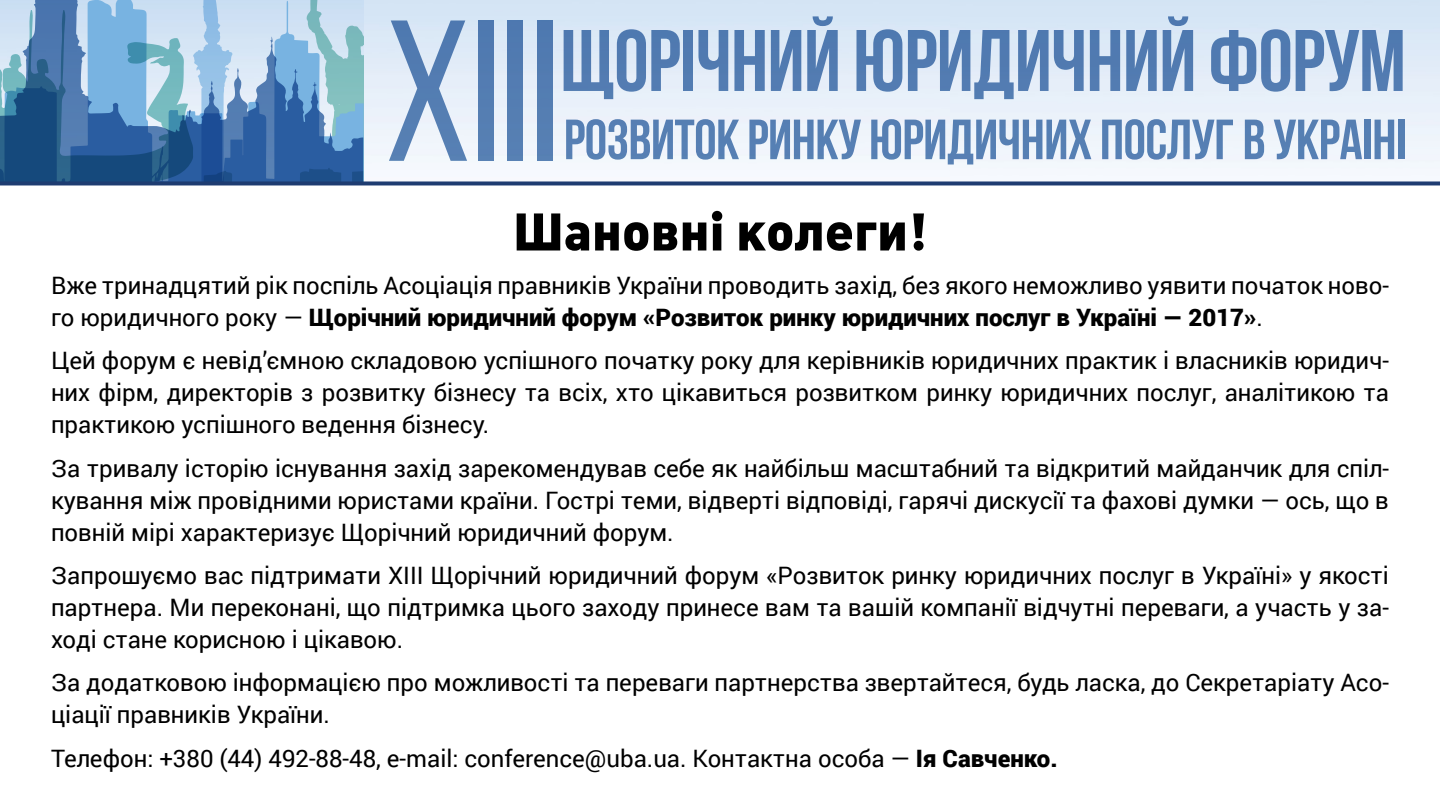
<style>
.page{position:relative;width:1440px;height:811px;background:#fff}
.page>*{position:absolute;margin:0;border:0;box-sizing:border-box;transform-origin:0 0}
.t1{font:200.4px "Bebas Neue";color:#396ba7}
.t2{font:700 87px "Bebas Neue";letter-spacing:-.01em;color:#396ba7}
.t3{font:700 56.6px "Bebas Neue";letter-spacing:-.01em;color:#396ba7}
.paragraph_second{font:52px "Plumb Black C";color:#000}
.t4{font:24px/32px "Roboto";color:#000;text-align:justify}
.s1{font-weight:900}
</style>
<div class="page">
<svg style="left:0;top:0;width:365px;height:181px;background:#6c98c0"></svg>
<svg style="left:0;top:181px;width:1440px;height:4px;background:#314d7e"></svg>
<h1 class="t1" style="left:384px;top:-17px;width:178px">ХIII</h1>
<h2 class="t2" style="left:560px;top:13px;width:848px">ЩОРIЧНИЙ ЮРИДИЧНИЙ ФОРУМ</h2>
<h3 class="t3" style="left:564px;top:109px;width:844px">РОЗВИТОК РИНКУ ЮРИДИЧНИХ ПОСЛУГ В УКРАIНI</h3>
<p class="paragraph_second" style="left:513px;top:202px;width:416px">Шановні колеги!</p>
<p class="t4" style="left:51px;top:268px;width:1339px">Вже тринадцятий рік поспіль Асоціація правників України проводить захід, без якого неможливо уявити початок ново&shy;го юридичного року — <span class="s1">Щорічний юридичний форум «Розвиток ринку юридичних послуг в Україні — 2017»</span>.</p>
<p class="t4" style="left:51px;top:344px;width:1339px">Цей форум є невід’ємною складовою успішного початку року для керівників юридичних практик і власників юридич&shy;них фірм, директорів з розвитку бізнесу та всіх, хто цікавиться розвитком ринку юридичних послуг, аналітикою та практикою успішного ведення бізнесу.</p>
<p class="t4" style="left:51px;top:451px;width:1339px">За тривалу історію існування захід зарекомендував себе як найбільш масштабний та відкритий майданчик для спіл&shy;кування між провідними юристами країни. Гострі теми, відверті відповіді, гарячі дискусії та фахові думки — ось, що в повній мірі характеризує Щорічний юридичний форум.</p>
<p class="t4" style="left:51px;top:558px;width:1339px">Запрошуємо вас підтримати XIII Щорічний юридичний форум «Розвиток ринку юридичних послуг в Україні» у якості партнера. Ми переконані, що підтримка цього заходу принесе вам та вашій компанії відчутні переваги, а участь у за&shy;ході стане корисною і цікавою.</p>
<p class="t4" style="left:51px;top:666px;width:1339px">За додатковою інформацією про можливості та переваги партнерства звертайтеся, будь ласка, до Секретаріату Асо&shy;ціації правників України.</p>
<p class="t4" style="left:51px;top:741px;width:1008px">Телефон: +380 (44) 492-88-48, e-mail: conference@uba.ua. Контактна особа — <span class="s1">Ія Савченко.</span></p>
</div>
